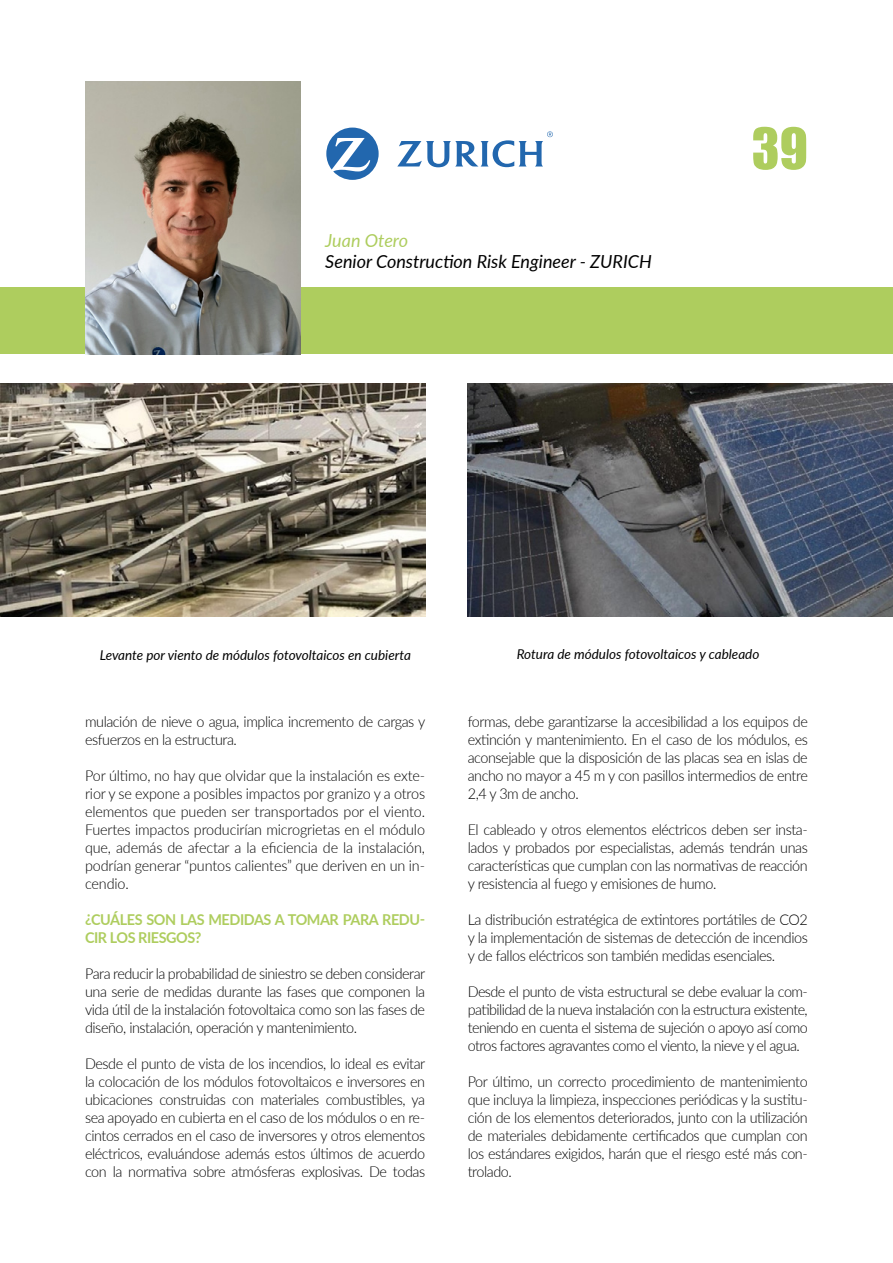
<style>
.page{position:relative;width:893px;height:1263px;background:#fff}
.page>*{position:absolute;margin:0;border:0;box-sizing:border-box;transform-origin:0 0}
.t1{font:52.5px "Impact";color:#aecd5e}
.t2{font:italic 18px "Lato";color:#000}
.t3{font:italic 18px "Lato";color:#aecd5e}
.t4{font:300 15px/18px "Lato";letter-spacing:-.03em;color:#000;text-align:justify;scale:.96 1}
.t5{font:700 15px/18px "Lato";letter-spacing:-.03em;color:#aecd5e;scale:.96 1}
.t6{font:italic 13.5px "Lato";color:#000}
</style>
<div class="page">
<div style="left:0;top:287px;width:893px;height:67px;background:#aecd5e"></div>
<img style="left:0;top:384px;width:425px;height:233px">
<img style="left:468px;top:384px;width:425px;height:233px">
<img style="left:86px;top:82px;width:214px;height:272px">
<svg style="left:326px;top:128px;width:53px;height:52px"></svg>
<svg style="left:397px;top:131px;width:156px;height:36px"></svg>
<p class="t3" style="left:325px;top:227px;width:84px">Juan Otero</p>
<p class="t2" style="left:325px;top:249px;width:328px">Senior Construction Risk Engineer - ZURICH</p>
<h1 class="t1" style="left:752px;top:108px;width:58px">39</h1>
<p class="t6" style="left:100px;top:646px;width:313px">Levante por viento de módulos fotovoltaicos en cubierta</p>
<p class="t6" style="left:517px;top:645px;width:244px">Rotura de módulos fotovoltaicos y cableado</p>
<p class="t4" style="left:85px;top:712px;width:356px">mulación de nieve o agua, implica incremento de cargas y esfuerzos en la estructura.</p>
<p class="t4" style="left:85px;top:766px;width:356px">Por último, no hay que olvidar que la instalación es exte&shy;rior y se expone a posibles impactos por granizo y a otros elementos que pueden ser transportados por el viento.<br>Fuertes impactos producirían microgrietas en el módulo que, además de afectar a la eficiencia de la instalación, podrían generar “puntos calientes” que deriven en un in&shy;cendio.</p>
<p class="t5" style="left:85px;top:910px;width:356px">¿CUÁLES SON LAS MEDIDAS A TOMAR PARA REDU-<br>CIR LOS RIESGOS?</p>
<p class="t4" style="left:85px;top:964px;width:356px">Para reducir la probabilidad de siniestro se deben considerar una serie de medidas durante las fases que componen la vida útil de la instalación fotovoltaica como son las fases de diseño, instalación, operación y mantenimiento.</p>
<p class="t4" style="left:85px;top:1054px;width:356px">Desde el punto de vista de los incendios, lo ideal es evitar la colocación de los módulos fotovoltaicos e inversores en ubicaciones construidas con materiales combustibles, ya sea apoyado en cubierta en el caso de los módulos o en re&shy;cintos cerrados en el caso de inversores y otros elementos eléctricos, evaluándose además estos últimos de acuerdo con la normativa sobre atmósferas explosivas. De todas</p>
<p class="t4" style="left:468px;top:712px;width:356px">formas, debe garantizarse la accesibilidad a los equipos de extinción y mantenimiento. En el caso de los módulos, es aconsejable que la disposición de las placas sea en islas de ancho no mayor a 45 m y con pasillos intermedios de entre 2,4 y 3m de ancho.</p>
<p class="t4" style="left:468px;top:820px;width:356px">El cableado y otros elementos eléctricos deben ser insta&shy;lados y probados por especialistas, además tendrán unas características que cumplan con las normativas de reacción y resistencia al fuego y emisiones de humo.</p>
<p class="t4" style="left:468px;top:910px;width:356px">La distribución estratégica de extintores portátiles de CO2 y la implementación de sistemas de detección de incendios y de fallos eléctricos son también medidas esenciales.</p>
<p class="t4" style="left:468px;top:982px;width:356px">Desde el punto de vista estructural se debe evaluar la com&shy;patibilidad de la nueva instalación con la estructura existente, teniendo en cuenta el sistema de sujeción o apoyo así como otros factores agravantes como el viento, la nieve y el agua.</p>
<p class="t4" style="left:468px;top:1072px;width:356px">Por último, un correcto procedimiento de mantenimiento que incluya la limpieza, inspecciones periódicas y la sustitu&shy;ción de los elementos deteriorados, junto con la utilización de materiales debidamente certificados que cumplan con los estándares exigidos, harán que el riesgo esté más con&shy;trolado.</p>
</div>
